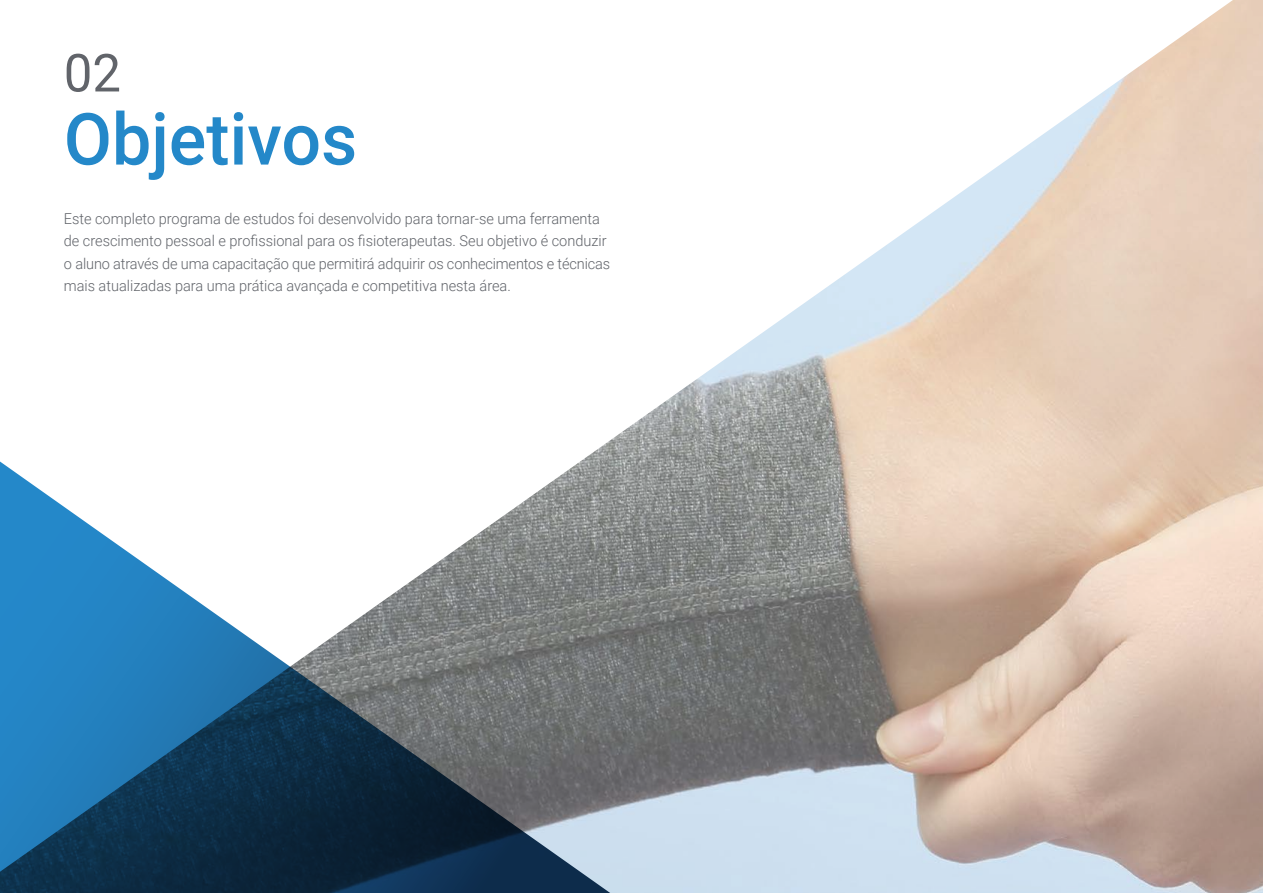
<style>
.page{position:relative;width:1263px;height:893px;background:#fff}
.page>*{position:absolute;margin:0;border:0;box-sizing:border-box;transform-origin:0 0}
.t1{font:500 72px "Roboto";color:#2488c9}
.t2{font:52.5px "Roboto";color:#61646a}
.t3{font:300 15px/22.5px "Roboto";color:#61646a}
</style>
<div class="page">
<img style="left:602px;top:0;width:661px;height:893px">
<svg style="left:0;top:446px;width:640px;height:447px"></svg>
<h2 class="t2" style="left:64px;top:36px;width:59px">02</h2>
<h1 class="t1" style="left:64px;top:89px;width:295px">Objetivos</h1>
<p class="t3" style="left:64px;top:207px;width:548px">Este completo programa de estudos foi desenvolvido para tornar-se uma ferramenta de crescimento pessoal e profissional para os fisioterapeutas. Seu objetivo é conduzir o aluno através de uma capacitação que permitirá adquirir os conhecimentos e técnicas mais atualizadas para uma prática avançada e competitiva nesta área.</p>
</div>
